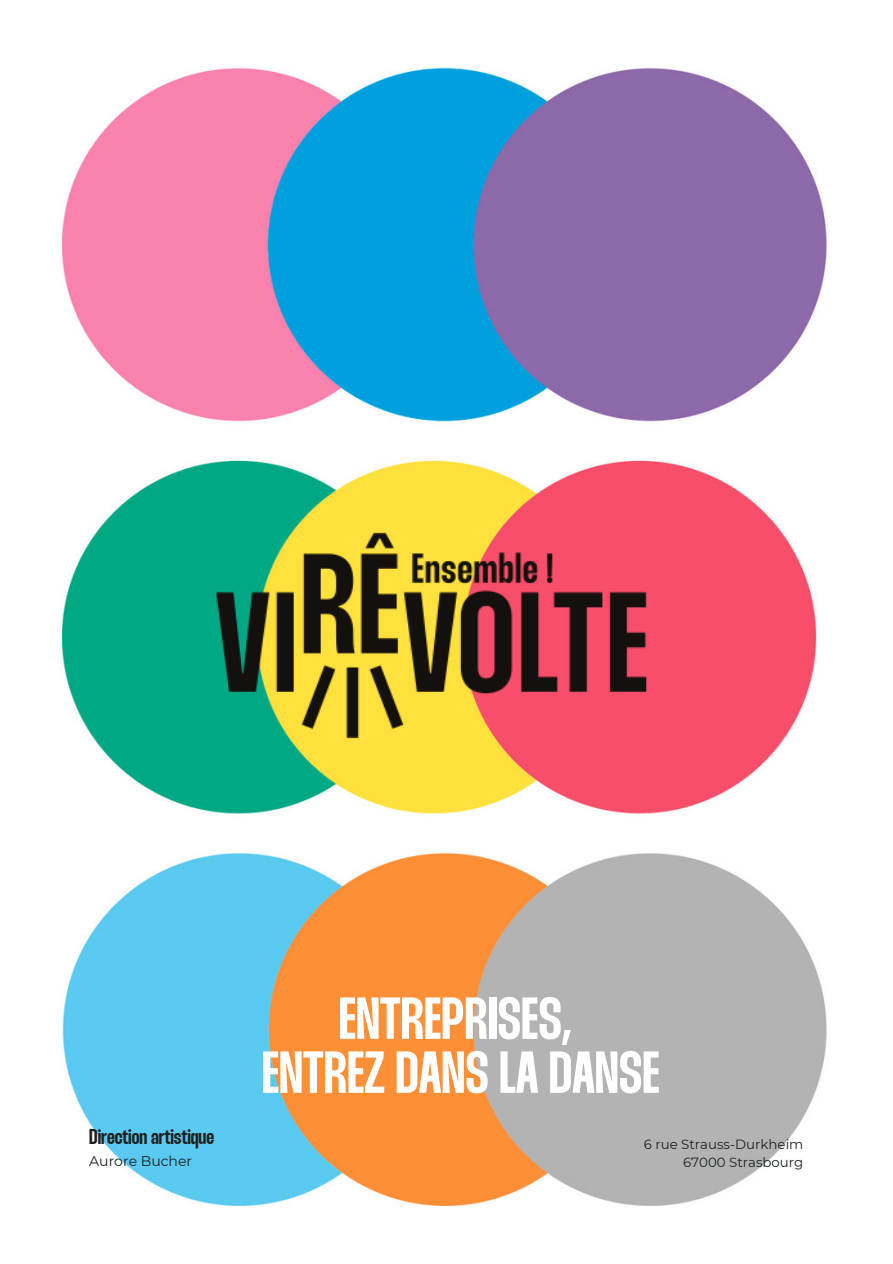
<style>
.page{position:relative;width:893px;height:1264px;background:#fff}
.page>*{position:absolute;margin:0;border:0;box-sizing:border-box;transform-origin:0 0}
.t1{font:59.1px/54px "Thunder Semi Bold LC";color:#fff;text-align:center}
.t2{font:21.45px "Thunder Semi Bold LC";color:#1c2120}
.t3{font:13.95px "Montserrat";color:#1c2120}
.t4{font:13.35px/17.9px "Montserrat";color:#1c2120;text-align:right}
</style>
<div class="page">
<img style="left:61px;top:67px;width:766px;height:1139px">
<img style="left:196px;top:424px;width:471px;height:413px">
<h2 class="t2" style="left:89px;top:1128px;width:126px">Direction artistique</h2>
<p class="t3" style="left:89px;top:1152px;width:104px">Aurore Bucher</p>
<h1 class="t1" style="left:262px;top:996px;width:399px">ENTREPRISES,<br>ENTREZ DANS LA DANSE</h1>
<p class="t4" style="left:643px;top:1135px;width:161px">6 rue Strauss-Durkheim<br>67000 Strasbourg</p>
</div>
